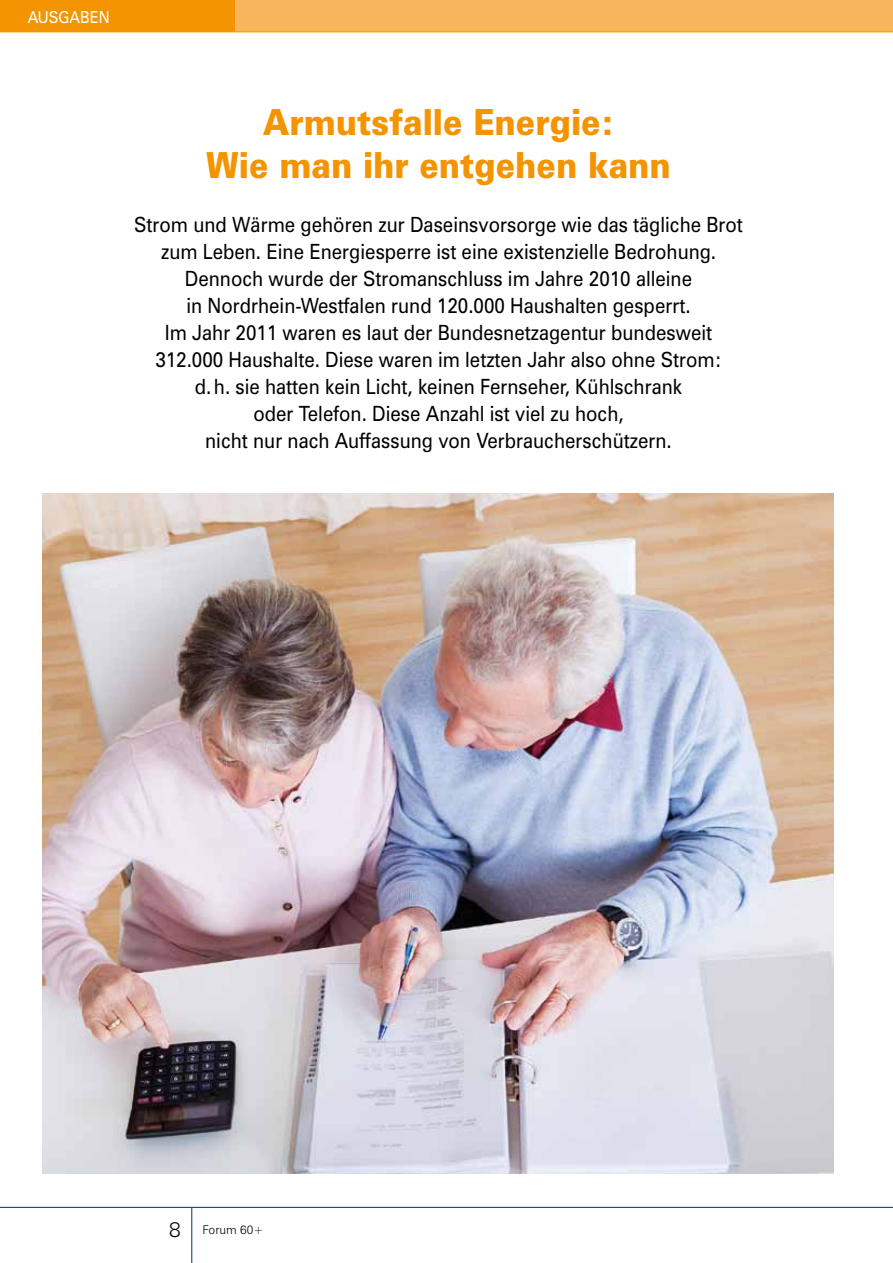
<style>
.page{position:relative;width:893px;height:1263px;background:#fff}
.page>*{position:absolute;margin:0;border:0;box-sizing:border-box;transform-origin:0 0}
.t1{font:900 36px/43.2px "Zurich BT";color:#f39400;text-align:center;scale:.9 1}
.t2{font:21px/27px "Zurich BT";color:#000;text-align:center;scale:.9 1}
.t3{font:16.5px "Zurich BT";color:#fff;scale:.9 1}
.t4{font:300 12px "Zurich BT";color:#000}
.s1{font-size:21px}
</style>
<div class="page">
<hr style="left:0;top:1207px;width:893px;height:1px;background:#003064">
<hr style="left:191px;top:1208px;width:1px;height:55px;background:#003064">
<div style="left:0;top:0;width:893px;height:32px;background:#f8b55b"></div>
<div style="left:0;top:0;width:234px;height:32px;background:#f39400"></div>
<hr style="left:0;top:32px;width:893px;height:1px;background:#f39400">
<img style="left:43px;top:493px;width:790px;height:681px">
<p class="t3" style="left:28px;top:7px;width:80px">Ausgaben</p>
<h1 class="t1" style="left:206px;top:101px;width:518px">Armutsfalle Energie:<br>Wie man ihr entgehen kann</h1>
<p class="t2" style="left:134px;top:211px;width:678px">Strom und Wärme gehören zur Daseinsvorsorge wie das tägliche Brot zum Leben. Eine Energiesperre ist eine existenzielle Bedrohung.<br>Dennoch wurde der Stromanschluss im Jahre 2010 alleine<br>in Nordrhein-Westfalen rund 120.000 Haushalten gesperrt.<br>I m Jahr 2011 waren es laut der Bundesnetzagentur bundesweit 312.000 Haushalte. Diese waren im letzten Jahr also ohne Strom:<br>d.h. sie hatten kein Licht, keinen Fernseher, Kühlschrank<br>oder Telefon. Diese Anzahl ist viel zu hoch,<br>nicht nur nach Auffassung von Verbraucherschützern.</p>
<p class="t4" style="left:169px;top:1222px;width:96px"><span class="s1">8</span> Forum 60+</p>
</div>
